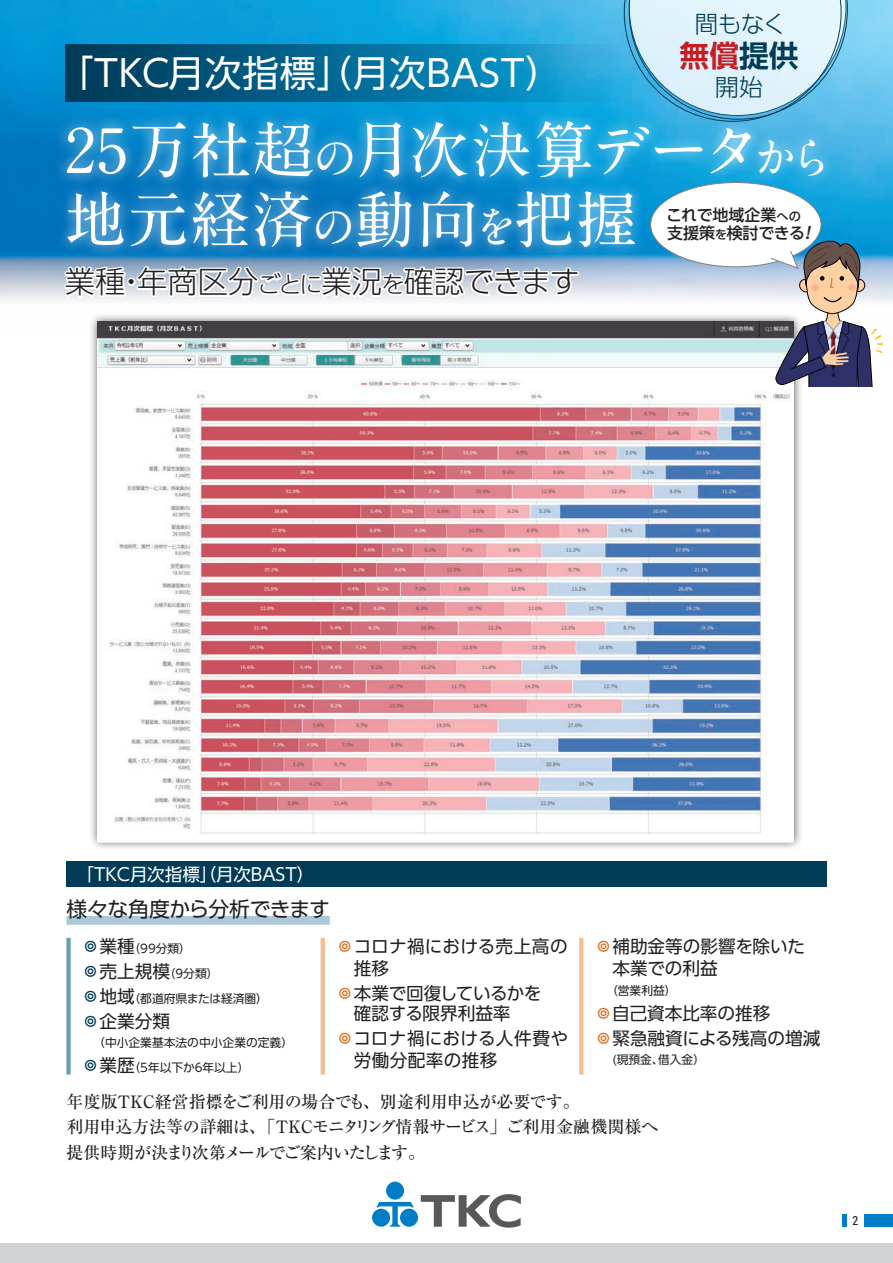
<style>
.page{position:relative;width:893px;height:1263px;background:#fff}
.page>*{position:absolute;margin:0;border:0;box-sizing:border-box;transform-origin:0 0}
.t1{font:700 61.05px "A1 Mincho Std";letter-spacing:.02em;color:#fff}
.t2{font:36.6px "UD Shin Go NT Pro";letter-spacing:.02em;color:#fff}
.t3{font:300 30.3px "UD Shin Go Pro";color:#231f20}
.t4{font:700 29.7px "UD Shin Go Pro De";color:#c61c22}
.t5{font:300 23.85px "UD Shin Go Pro";letter-spacing:-.025em;color:#003b57}
.t6{font:20.85px "UD Shin Go Pro";letter-spacing:-.015em;color:#231f20}
.構成{font:17.7px/22px "UD Shin Go Pro";color:#231f20}
.構成-2{font:17.7px/22px "UD Shin Go Pro";letter-spacing:.02em;color:#231f20}
.構成-3{font:17.7px "UD Shin Go Pro";letter-spacing:-.025em;color:#231f20}
.t7{font:17.55px "UD Shin Go Pro";color:#fff}
.t8{font:500 16.95px "Ryumin Pro";letter-spacing:-.035em;color:#231f20}
.t9{font:500 16.95px "Ryumin Pro";letter-spacing:-.095em;color:#231f20}
.t10{font:500 16.95px "Ryumin Pro";letter-spacing:-.01em;color:#231f20}
.t11{font:500 15.9px "UD Shin Go Pro";letter-spacing:-.005em;color:#231f20}
.t12{font:condensed 12.75px "Univers";color:#231f20}
.構成-4{font:11.7px "UD Shin Go Pro";color:#231f20}
.s1{color:#003b57}
.s2{font-size:45.45px}
.s3{font-size:12.15px}
.s4{font-size:22.95px}
.s5{color:#dd6e1c}
</style>
<div class="page">
<img style="left:0;top:0;width:893px;height:302px">
<div style="left:55px;top:110px;width:780px;height:149px;background:#fff;opacity:.75"></div>
<svg style="left:65px;top:44px;width:559px;height:58px"></svg>
<div style="left:0;top:1243px;width:893px;height:20px;background:#d1d2d4"></div>
<div style="left:66px;top:861px;width:761px;height:26px;background:#003b57"></div>
<div style="left:89px;top:313px;width:714px;height:538px;background:#231f20;opacity:.75"></div>
<img style="left:98px;top:322px;width:696px;height:520px">
<svg style="left:61px;top:257px;width:520px;height:43px"></svg>
<hr style="left:321px;top:938px;width:4px;height:136px;background:#f2be94">
<svg style="left:579px;top:938px;width:4px;height:136px"></svg>
<div style="left:66px;top:938px;width:5px;height:136px;background:#689fb7"></div>
<div style="left:386px;top:1181px;width:18px;height:19px;background:#007ec5;border-radius:50%"></div>
<div style="left:372px;top:1209px;width:18px;height:18px;background:#007ec5;border-radius:50%"></div>
<div style="left:400px;top:1209px;width:18px;height:18px;background:#007ec5;border-radius:50%"></div>
<svg style="left:376px;top:1202px;width:38px;height:25px"></svg>
<svg style="left:421px;top:1194px;width:100px;height:34px"></svg>
<svg style="left:624px;top:0;width:223px;height:121px"></svg>
<div style="left:651px;top:183px;width:170px;height:84px;background:#fff;border-radius:50%"></div>
<div style="left:66px;top:916px;width:264px;height:9px;background:#abc9d9"></div>
<div style="left:864px;top:1214px;width:29px;height:13px;background:#007ec5"></div>
<div style="left:842px;top:1214px;width:5px;height:13px;background:#007ec5"></div>
<svg style="left:770px;top:226px;width:113px;height:161px"></svg>
<p class="t2" style="left:57px;top:43px;width:507px">「TKC月次指標」（月次BAST(</p>
<p class="t5" style="left:694px;top:4px;width:93px">間もなく</p>
<p class="t4" style="left:680px;top:31px;width:120px">無償<span class="s1">提供</span></p>
<p class="t5" style="left:715px;top:67px;width:49px">開始</p>
<p class="t1" style="left:65px;top:100px;width:771px">25万社超<span class="s2">の</span>月次決算データ<span class="s2">から</span></p>
<p class="t1" style="left:65px;top:170px;width:574px">地元経済<span class="s2">の</span>動向<span class="s2">を</span>把握</p>
<p class="t11" style="left:666px;top:202px;width:136px">これで地域企業<span class="s3">への</span></p>
<p class="t11" style="left:667px;top:220px;width:140px">支援策<span class="s3">を</span>検討できる</p>
<p class="t3" style="left:65px;top:257px;width:516px">業種年商区分<span class="s4">ごとに</span>業況<span class="s4">を</span>確認できます</p>
<p class="t3" style="left:116px;top:257px;width:32px">・</p>
<p class="t7" style="left:76px;top:860px;width:239px">「TKC月次指標」（月次BAST(</p>
<p class="t6" style="left:66px;top:892px;width:265px">様々な角度から分析できます</p>
<p class="構成" style="left:82px;top:935px;width:54px"><span class="s1">◎</span>業種</p>
<p class="構成-4" style="left:129px;top:939px;width:64px">（99分類(</p>
<p class="構成" style="left:82px;top:960px;width:90px"><span class="s1">◎</span>売上規模</p>
<p class="構成-4" style="left:129px;top:989px;width:141px">（都道府県または経済圏(</p>
<p class="構成-4" style="left:164px;top:964px;width:56px">（9分類(</p>
<p class="構成" style="left:82px;top:985px;width:54px"><span class="s1">◎</span>地域</p>
<p class="構成" style="left:82px;top:1010px;width:90px"><span class="s1">◎</span>企業分類</p>
<p class="構成-4" style="left:93px;top:1033px;width:201px">（中小企業基本法の中小企業の定義(</p>
<p class="構成-4" style="left:129px;top:1058px;width:122px">（5年以下か6年以上(</p>
<p class="構成" style="left:82px;top:1054px;width:54px"><span class="s1">◎</span>業歴</p>
<p class="構成" style="left:354px;top:935px;width:216px;text-indent:-18px"><span class="s5">◎</span>コロナ禍における売上高の推移</p>
<p class="構成-3" style="left:336px;top:979px;width:207px"><span class="s5">◎</span>本業で回復しているかを</p>
<p class="構成" style="left:336px;top:1001px;width:176px">　確認する限界利益率</p>
<p class="構成-2" style="left:354px;top:1026px;width:216px;text-indent:-18px"><span class="s5">◎</span>コロナ禍における人件費や労働分配率の推移</p>
<p class="構成" style="left:595px;top:935px;width:212px"><span class="s5">◎</span>補助金等の影響を除いた</p>
<p class="構成" style="left:595px;top:957px;width:124px">　本業での利益</p>
<p class="構成-4" style="left:606px;top:981px;width:72px">（営業利益(</p>
<p class="構成" style="left:595px;top:1001px;width:177px"><span class="s5">◎</span>自己資本比率の推移</p>
<p class="構成" style="left:595px;top:1026px;width:227px"><span class="s5">◎</span>緊急融資による残高の増減</p>
<p class="構成-4" style="left:658px;top:1050px;width:49px">借入金(</p>
<p class="構成-4" style="left:612px;top:1050px;width:53px">(現預金、</p>
<p class="t8" style="left:66px;top:1088px;width:301px">年度版ＴＫＣ経営指標をご利用の場合でも</p>
<p class="t8" style="left:66px;top:1113px;width:593px">利用申込方法等の詳細は、「ＴＫＣモニタリング情報サービス」ご利用金融機関様へ</p>
<p class="t9" style="left:66px;top:1139px;width:360px">提供時期が決まり次第メールでご案内いたします。</p>
<p class="t10" style="left:363px;top:1088px;width:218px">、別途利用申込が必要です。</p>
<p class="t12" style="left:852px;top:1212px;width:7px">2</p>
</div>
